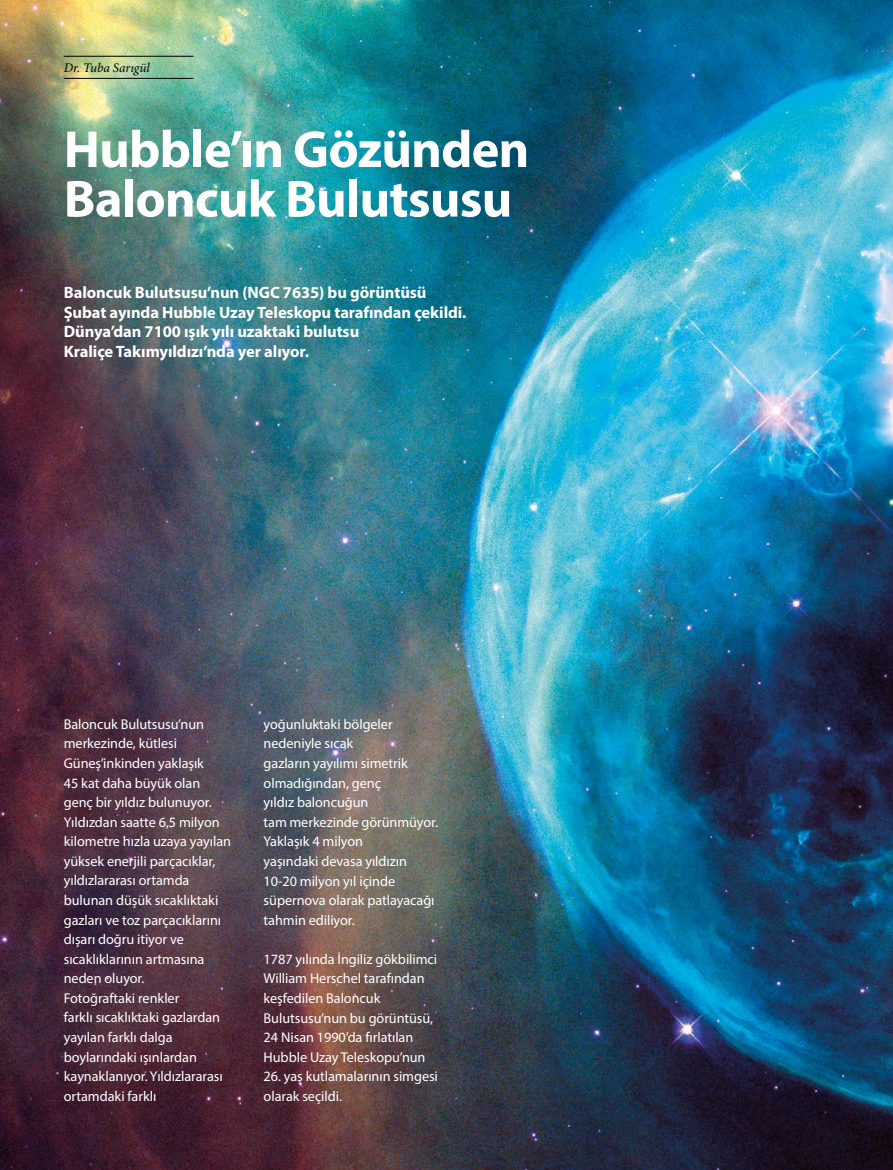
<style>
.page{position:relative;width:893px;height:1170px;background:#fff}
.page>*{position:absolute;margin:0;border:0;box-sizing:border-box;transform-origin:0 0}
.t1{font:700 52.5px/49.5px "Myriad Pro";letter-spacing:-.015em;color:#fff}
.t2{font:700 16.5px/19.5px "Myriad Pro";letter-spacing:-.005em;color:#fff}
.t3{font:14.25px/19.5px "Myriad Pro";letter-spacing:-.005em;color:#fff}
.t4{font:italic 13.2px "Minion Pro";letter-spacing:-.005em;color:#000}
</style>
<div class="page">
<img style="left:0;top:1px;width:892px;height:1168px">
<hr style="left:64px;top:78px;width:129px;height:1px;background:#000">
<hr style="left:64px;top:56px;width:129px;height:1px;background:#000">
<p class="t4" style="left:64px;top:58px;width:87px">Dr. Tuba Sarıgül</p>
<h1 class="t1" style="left:64px;top:123px;width:467px">Hubble’ın Gözünden<br>Baloncuk Bulutsusu</h1>
<p class="t2" style="left:64px;top:282px;width:404px">Baloncuk Bulutsusu’nun (NGC 7635) bu görüntüsü Şubat ayında Hubble Uzay Teleskopu tarafından çekildi.<br>Dünya’dan 7100 ışık yılı uzaktaki bulutsu<br>Kraliçe Takımyıldızı’nda yer alıyor.</p>
<p class="t3" style="left:64px;top:714px;width:169px">Baloncuk Bulutsusu’nun merkezinde, kütlesi<br>Güneş’inkinden yaklaşık<br>45 kat daha büyük olan genç bir yıldız bulunuyor.<br>Yıldızdan saatte 6,5 milyon kilometre hızla uzaya yayılan yüksek enerjili parçacıklar, yıldızlararası ortamda bulunan düşük sıcaklıktaki gazları ve toz parçacıklarını dışarı doğru itiyor ve sıcaklıklarının artmasına neden oluyor.<br>Fotoğraftaki renkler<br>farklı sıcaklıktaki gazlardan yayılan farklı dalga boylarındaki ışınlardan kaynaklanıyor. Yıldızlararası ortamdaki farklı</p>
<p class="t3" style="left:264px;top:714px;width:176px">yoğunluktaki bölgeler nedeniyle sıcak<br>gazların yayılımı simetrik olmadığından, genç<br>yıldız baloncuğun<br>tam merkezinde görünmüyor.<br>Yaklaşık 4 milyon<br>yaşındaki devasa yıldızın<br>10-20 milyon yıl içinde süpernova olarak patlayacağı tahmin ediliyor.</p>
<p class="t3" style="left:264px;top:948px;width:175px">1787 yılında İngiliz gökbilimci<br>William Herschel tarafından keşfedilen Baloncuk<br>Bulutsusu’nun bu görüntüsü,<br>24 Nisan 1990’da fırlatılan<br>Hubble Uzay Teleskopu’nun</p>
<p class="t3" style="left:264px;top:1066px;width:176px">26. yaş kutlamalarının simgesi olarak seçildi.</p>
</div>
